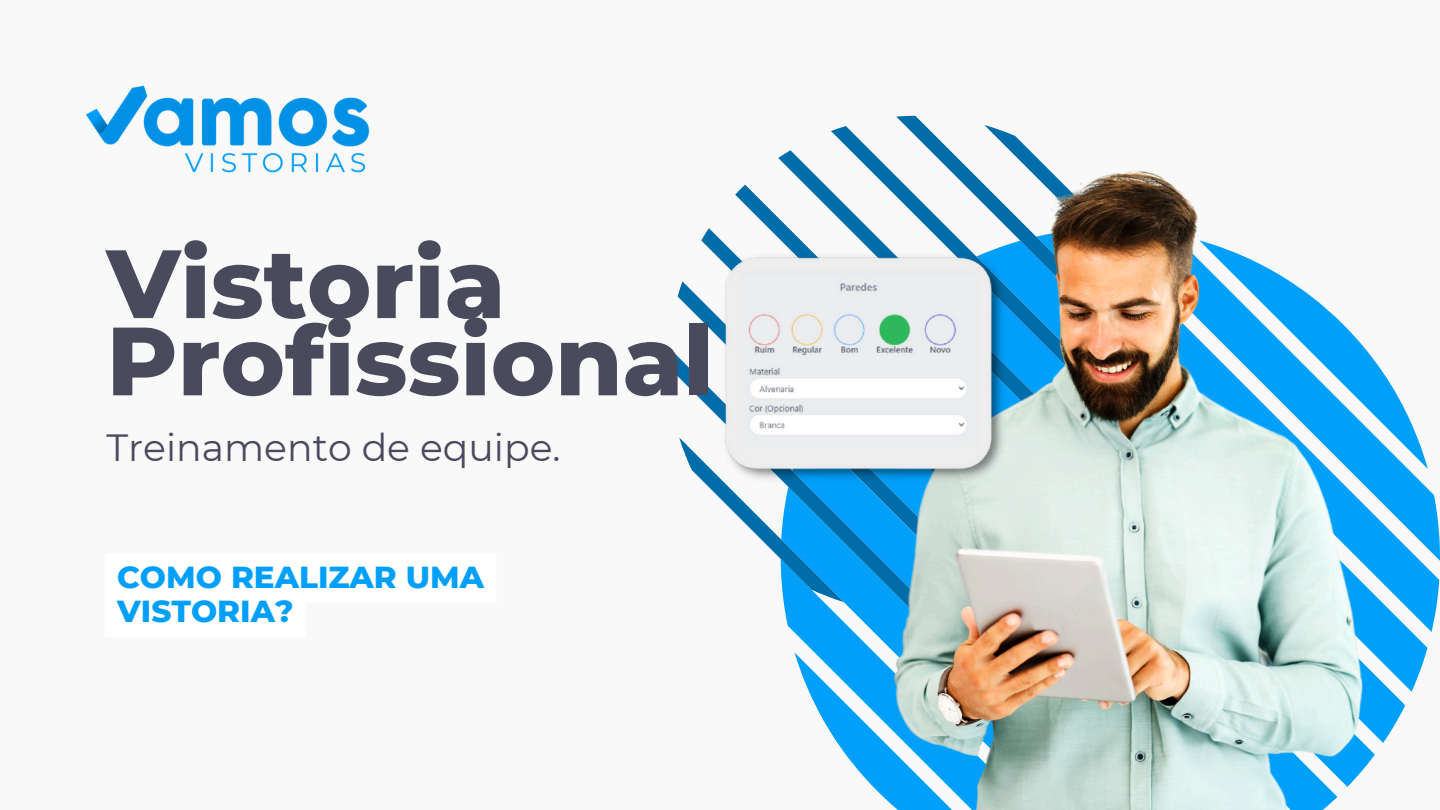
<style>
.page{position:relative;width:1440px;height:810px;background:#faf9f9}
.page>*{position:absolute;margin:0;border:0;box-sizing:border-box;transform-origin:0 0}
.t1{font:800 96.8px/77.2px "Montserrat";color:#494b5d}
.t2{font:37.8px "Montserrat";color:#494b5d}
.t3{font:800 31px/33.8px "Montserrat";color:#00a0fa}
</style>
<div class="page">
<svg style="left:831px;top:126px;width:210px;height:36px"></svg>
<img style="left:668px;top:162px;width:772px;height:648px">
<img style="left:85px;top:85px;width:285px;height:88px">
<img style="left:720px;top:249px;width:287px;height:237px">
<h1 class="t1" style="left:106px;top:245px;width:609px">Vistoria<br>Profissional</h1>
<h1 class="t2" style="left:106px;top:424px;width:456px">Treinamento de equipe.</h1>
<p class="t3" style="left:117px;top:560px;width:369px">COMO REALIZAR UMA<br>VISTORIA?</p>
</div>
